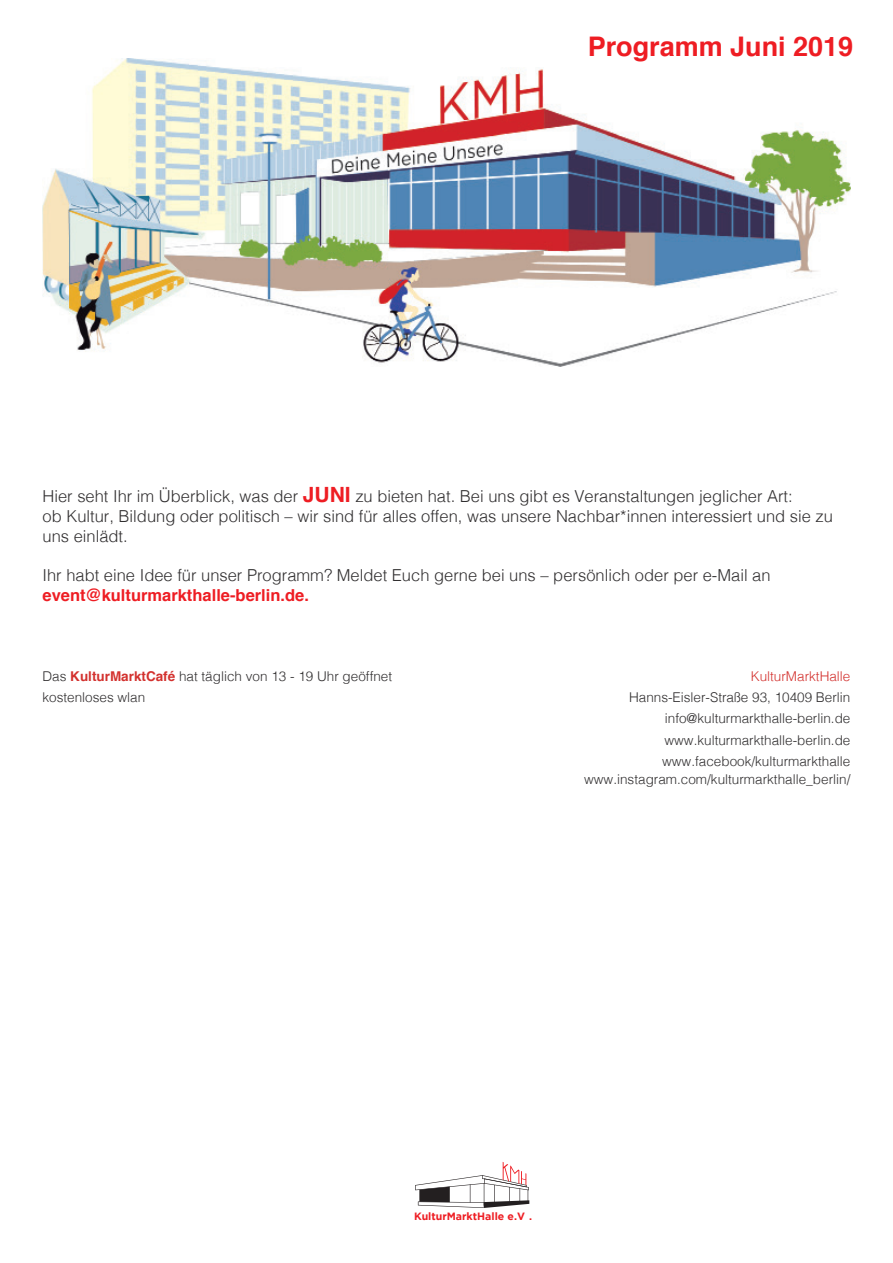
<style>
.page{position:relative;width:893px;height:1263px;background:#fff}
.page>*{position:absolute;margin:0;border:0;box-sizing:border-box;transform-origin:0 0}
.t1{font:700 27px "Helvetica";color:#ee1d23}
.t2{font:300 16.5px/19.8px "Helvetica";color:#312f30}
.t3{font:700 16.5px "Helvetica";color:#ee1d23}
.t4{font:300 13.5px "Helvetica";color:#312f30}
.t5{font:300 13.5px "Helvetica";color:#d3312e}
.t6{font:700 10.5px "Gotham";color:#ee1d23}
.s1{font-weight:700;font-size:21px;color:#ee1d23}
.s2{font-weight:700;color:#d3312e}
</style>
<div class="page">
<img style="left:43px;top:58px;width:807px;height:309px">
<svg style="left:415px;top:1162px;width:114px;height:46px"></svg>
<p class="t1" style="left:588px;top:25px;width:267px">Programm Juni 2019</p>
<p class="t2" style="left:43px;top:485px;width:752px">Hier seht Ihr im Überblick, was der <span class="s1">JUNI</span> zu bieten hat. Bei uns gibt es Veranstaltungen jeglicher Art:</p>
<p class="t2" style="left:43px;top:505px;width:792px">ob Kultur, Bildung oder politisch – wir sind für alles offen, was unsere Nachbar*innen interessiert und sie zu uns einlädt.</p>
<p class="t2" style="left:43px;top:564px;width:730px">Ihr habt eine Idee für unser Programm? Meldet Euch gerne bei uns – persönlich oder per e-Mail an</p>
<p class="t3" style="left:43px;top:582px;width:268px">event@kulturmarkthalle-berlin.de.</p>
<p class="t5" style="left:751px;top:665px;width:101px">KulturMarktHalle</p>
<p class="t4" style="left:43px;top:665px;width:351px">Das <span class="s2">KulturMarktCafé</span> hat täglich von 13 - 19 Uhr geöffnet</p>
<p class="t4" style="left:43px;top:686px;width:104px">kostenloses wlan</p>
<p class="t4" style="left:629px;top:686px;width:223px">Hanns-Eisler-Straße 93, 10409 Berlin</p>
<p class="t4" style="left:664px;top:728px;width:188px">www.kulturmarkthalle-berlin.de</p>
<p class="t4" style="left:662px;top:750px;width:190px">www.facebook/kulturmarkthalle</p>
<p class="t4" style="left:584px;top:768px;width:268px">www.instagram.com/kulturmarkthalle_berlin/</p>
<p class="t4" style="left:665px;top:707px;width:187px">info@kulturmarkthalle-berlin.de</p>
<p class="t6" style="left:414px;top:1210px;width:120px">KulturMarktHalle e.V .</p>
</div>
